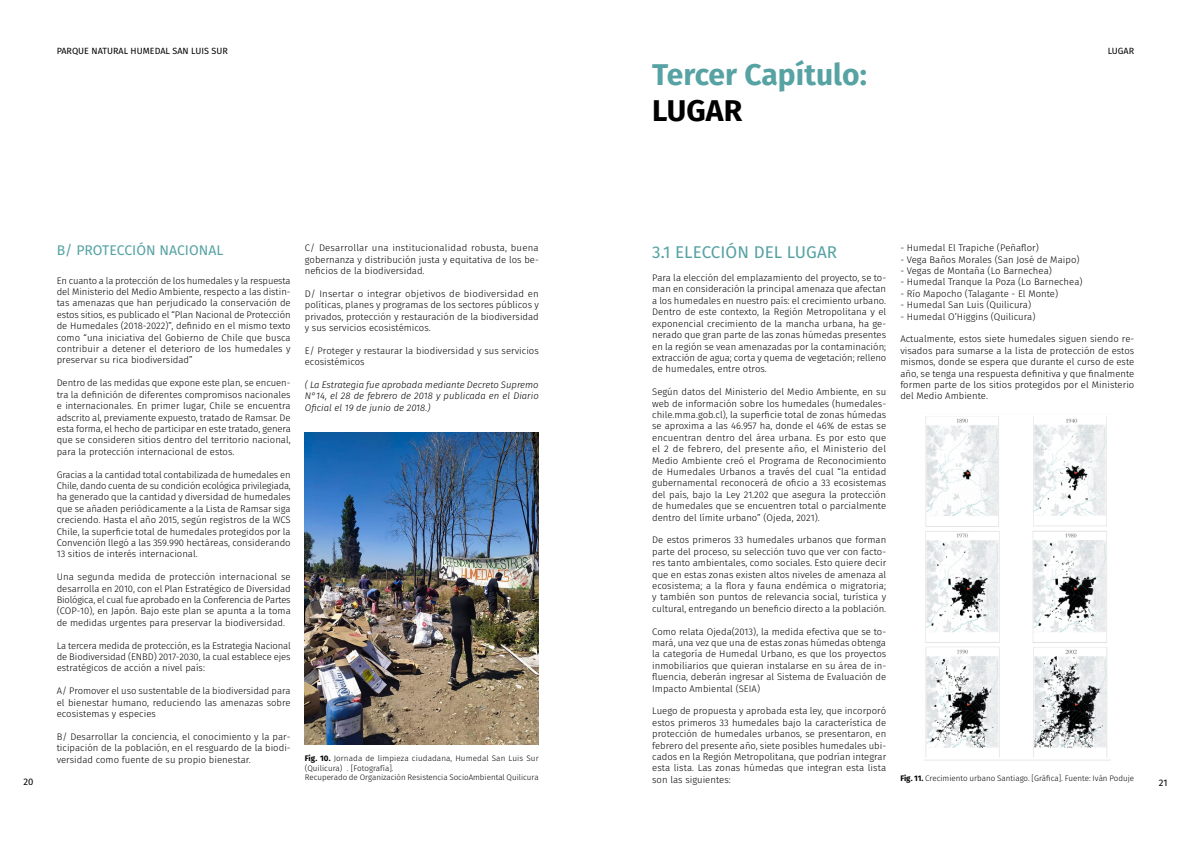
<style>
.page{position:relative;width:1191px;height:842px;background:#fff}
.page>*{position:absolute;margin:0;border:0;box-sizing:border-box;transform-origin:0 0}
.t1{font:700 30px "Fira Sans";color:#57a2a3}
.t2{font:700 30px "Fira Sans";color:#000}
.t3{font:17px "Fira Sans";letter-spacing:.005em;color:#56a2a3}
.t4{font:14px "Fira Sans";letter-spacing:.005em;color:#56a2a3}
.t5{font:300 9.5px/11.4px "Fira Sans";letter-spacing:.005em;color:#000;text-align:justify}
.t6{font:italic 300 9.5px/11.4px "Fira Sans";letter-spacing:.005em;color:#000;text-align:justify}
.t7{font:9.5px "Fira Sans";color:#000}
.t8{font:9px "Fira Sans";letter-spacing:.005em;color:#020203}
.t9{font:300 8px/9.6px "Fira Sans";color:#000}
.s1{font-weight:700}
</style>
<div class="page">
<img style="left:305px;top:432px;width:234px;height:312px">
<img style="left:924px;top:416px;width:186px;height:345px">
<p class="t8" style="left:57px;top:44px;width:173px">PARQUE NATURAL HUMEDAL SAN LUIS SUR</p>
<h1 class="t1" style="left:652px;top:49px;width:216px">Tercer Capítulo:</h1>
<h1 class="t2" style="left:652px;top:85px;width:91px">LUGAR</h1>
<p class="t8" style="left:1107px;top:44px;width:28px">LUGAR</p>
<h3 class="t4" style="left:57px;top:240px;width:168px">B/ PROTECCIÓN NACIONAL</h3>
<p class="t5" style="left:57px;top:275px;width:235px">En cuanto a la protección de los humedales y la respuesta del Ministerio del Medio Ambiente, respecto a las distin&shy;tas amenazas que han perjudicado la conservación de estos sitios, es publicado el “Plan Nacional de Protección de Humedales (2018-2022)”, definido en el mismo texto como “una iniciativa del Gobierno de Chile que busca contribuir a detener el deterioro de los humedales y preservar su rica biodiversidad”</p>
<p class="t5" style="left:57px;top:377px;width:235px">Dentro de las medidas que expone este plan, se encuen&shy;tra la definición de diferentes compromisos nacionales e internacionales. En primer lugar, Chile se encuentra adscrito al, previamente expuesto, tratado de Ramsar. De esta forma, el hecho de participar en este tratado, genera que se consideren sitios dentro del territorio nacional, para la protección internacional de estos.</p>
<p class="t5" style="left:57px;top:468px;width:236px">Gracias a la cantidad total contabilizada de humedales en Chile, dando cuenta de su condición ecológica privilegiada, ha generado que la cantidad y diversidad de humedales que se añaden periódicamente a la Lista de Ramsar siga creciendo. Hasta el año 2015, según registros de la WCS Chile, la superficie total de humedales protegidos por la Convención llegó a las 359.990 hectáreas, considerando 13 sitios de interés internacional.</p>
<p class="t5" style="left:57px;top:571px;width:235px">Una segunda medida de protección internacional se desarrolla en 2010, con el Plan Estratégico de Diversidad Biológica, el cual fue aprobado en la Conferencia de Partes (COP-10), en Japón. Bajo este plan se apunta a la toma de medidas urgentes para preservar la biodiversidad.</p>
<p class="t5" style="left:57px;top:639px;width:235px">La tercera medida de protección, es la Estrategia Nacional de Biodiversidad (ENBD) 2017-2030, la cual establece ejes estratégicos de acción a nivel país:</p>
<p class="t5" style="left:57px;top:685px;width:235px">A/ Promover el uso sustentable de la biodiversidad para el bienestar humano, reduciendo las amenazas sobre ecosistemas y especies</p>
<p class="t5" style="left:57px;top:731px;width:235px">B/ Desarrollar la conciencia, el conocimiento y la par&shy;ticipación de la población, en el resguardo de la biodi&shy;versidad como fuente de su propio bienestar.</p>
<h2 class="t3" style="left:652px;top:239px;width:186px">3.1 ELECCIÓN DEL LUGAR</h2>
<p class="t5" style="left:652px;top:272px;width:235px">Para la elección del emplazamiento del proyecto, se to&shy;man en consideración la principal amenaza que afectan a los humedales en nuestro país: el crecimiento urbano.<br>Dentro de este contexto, la Región Metropolitana y el exponencial crecimiento de la mancha urbana, ha ge&shy;nerado que gran parte de las zonas húmedas presentes en la región se vean amenazadas por la contaminación; extracción de agua; corta y quema de vegetación; relleno de humedales, entre otros.</p>
<p class="t5" style="left:652px;top:386px;width:236px">Según datos del Ministerio del Medio Ambiente, en su web de información sobre los humedales (humedales&shy;chile.mma.gob.cl), la superficie total de zonas húmedas se aproxima a las 46.957 ha, donde el 46% de estas se encuentran dentro del área urbana. Es por esto que el 2 de febrero, del presente año, el Ministerio del Medio Ambiente creó el Programa de Reconocimiento de Humedales Urbanos a través del cual “la entidad gubernamental reconocerá de oficio a 33 ecosistemas del país, bajo la Ley 21.202 que asegura la protección de humedales que se encuentren total o parcialmente dentro del límite urbano” (Ojeda, 2021).</p>
<p class="t5" style="left:652px;top:534px;width:235px">De estos primeros 33 humedales urbanos que forman parte del proceso, su selección tuvo que ver con facto&shy;res tanto ambientales, como sociales. Esto quiere decir que en estas zonas existen altos niveles de amenaza al ecosistema; a la flora y fauna endémica o migratoria; y también son puntos de relevancia social, turística y cultural, entregando un beneficio directo a la población.</p>
<p class="t5" style="left:652px;top:625px;width:235px">Como relata Ojeda(2013), la medida efectiva que se to&shy;mará, una vez que una de estas zonas húmedas obtenga la categoría de Humedal Urbano, es que los proyectos inmobiliarios que quieran instalarse en su área de in&shy;fluencia, deberán ingresar al Sistema de Evaluación de Impacto Ambiental (SEIA)</p>
<p class="t5" style="left:652px;top:705px;width:235px">Luego de propuesta y aprobada esta ley, que incorporó estos primeros 33 humedales bajo la característica de protección de humedales urbanos, se presentaron, en febrero del presente año, siete posibles humedales ubi&shy;cados en la Región Metropolitana, que podrían integrar esta lista. Las zonas húmedas que integran esta lista son las siguientes:</p>
<p class="t5" style="left:900px;top:242px;width:140px">- Humedal El Trapiche (Peñaflor)</p>
<p class="t5" style="left:900px;top:254px;width:181px">- Vega Baños Morales (San José de Maipo)</p>
<p class="t5" style="left:900px;top:265px;width:153px">- Vegas de Montaña (Lo Barnechea)</p>
<p class="t5" style="left:900px;top:276px;width:184px">- Humedal Tranque la Poza (Lo Barnechea)</p>
<p class="t5" style="left:900px;top:288px;width:159px">- Río Mapocho (Talagante - El Monte)</p>
<p class="t5" style="left:900px;top:299px;width:132px">- Humedal San Luis (Quilicura)</p>
<p class="t5" style="left:900px;top:311px;width:137px">- Humedal O’Higgins (Quilicura)</p>
<p class="t5" style="left:900px;top:333px;width:235px">Actualmente, estos siete humedales siguen siendo re&shy;visados para sumarse a la lista de protección de estos mismos, donde se espera que durante el curso de este año, se tenga una respuesta definitiva y que finalmente formen parte de los sitios protegidos por el Ministerio del Medio Ambiente.</p>
<p class="t5" style="left:305px;top:242px;width:235px">C/ Desarrollar una institucionalidad robusta, buena gobernanza y distribución justa y equitativa de los be&shy;neficios de la biodiversidad.</p>
<p class="t5" style="left:305px;top:288px;width:235px">D/ Insertar o integrar objetivos de biodiversidad en políticas, planes y programas de los sectores públicos y privados, protección y restauración de la biodiversidad y sus servicios ecosistémicos.</p>
<p class="t5" style="left:305px;top:345px;width:235px">E/ Proteger y restaurar la biodiversidad y sus servicios ecosistémicos</p>
<p class="t6" style="left:305px;top:379px;width:235px">( La Estrategia fue aprobada mediante Decreto Supremo N°14, el 28 de febrero de 2018 y publicada en el Diario Oficial el 19 de junio de 2018.)</p>
<p class="t9" style="left:305px;top:753px;width:235px"><span class="s1">Fig. 10.</span> Jornada de limpieza ciudadana, Humedal San Luis Sur (Quilicura) . [Fotografía].<br>Recuperado de Organización Resistencia SocioAmbiental Quilicura</p>
<p class="t9" style="left:900px;top:773px;width:235px"><span class="s1">Fig. 11.</span> Crecimiento urbano Santiago. [Gráfica]. Fuente: Iván Poduje</p>
<p class="t7" style="left:23px;top:774px;width:12px">20</p>
<p class="t7" style="left:1159px;top:775px;width:10px">21</p>
</div>
